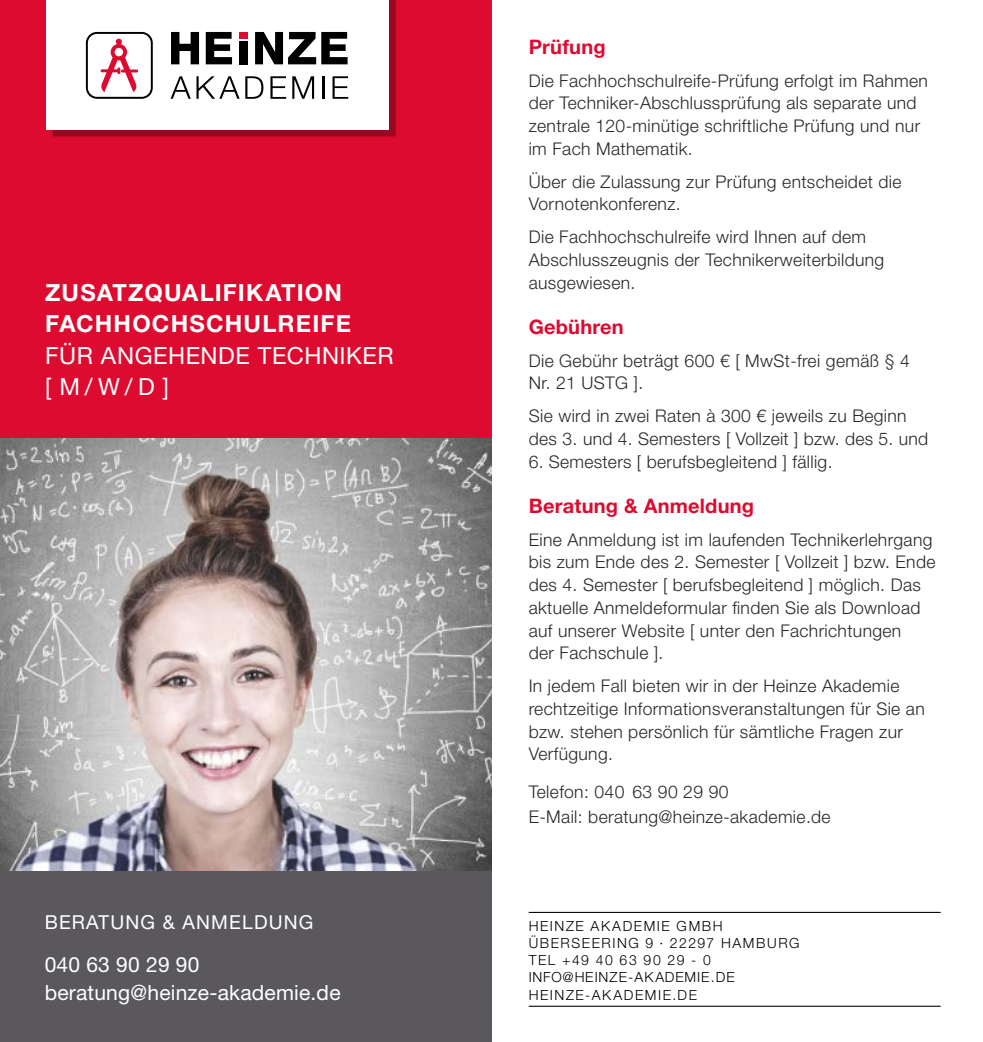
<style>
.page{position:relative;width:983px;height:1042px;background:#fff}
.page>*{position:absolute;margin:0;border:0;box-sizing:border-box;transform-origin:0 0}
.t1{font:700 23.62px/31.5px "Helvetica Neue LT Pro";letter-spacing:.05em;color:#fff}
.t2{font:23.62px/31.5px "Helvetica Neue LT Pro";letter-spacing:.025em;color:#fff}
.t3{font:21px/27.7px "Helvetica Neue LT Pro";letter-spacing:.01em;color:#fff}
.t4{font:700 19.95px "Helvetica Neue LT Pro";letter-spacing:.01em;color:#dd0b2f}
.t5{font:19.25px "Helvetica Neue LT Pro";letter-spacing:.06em;color:#fff}
.t6{font:300 17.5px/22.8px "Helvetica Neue LT Pro";letter-spacing:.02em;color:#282827}
.t7{font:300 14px/17.2px "Helvetica Neue LT Pro";letter-spacing:.11em;color:#000}
</style>
<div class="page">
<hr style="left:528px;top:912px;width:412px;height:1px;background:#000">
<hr style="left:528px;top:1005px;width:412px;height:2px;background:#000">
<div style="left:0;top:836px;width:491px;height:206px;background:#5a585d"></div>
<div style="left:0;top:0;width:491px;height:815px;background:#dd0b2f"></div>
<img style="left:0;top:439px;width:491px;height:431px">
<div style="left:52px;top:0;width:344px;height:136px;background:#000;opacity:.3"></div>
<div style="left:46px;top:0;width:342px;height:129px;background:#fff"></div>
<svg style="left:170px;top:76px;width:69px;height:23px"></svg>
<svg style="left:245px;top:76px;width:18px;height:23px"></svg>
<svg style="left:270px;top:76px;width:16px;height:23px"></svg>
<svg style="left:292px;top:76px;width:22px;height:23px"></svg>
<hr style="left:322px;top:76px;width:2px;height:23px;background:#000">
<svg style="left:332px;top:76px;width:16px;height:23px"></svg>
<svg style="left:171px;top:32px;width:28px;height:32px"></svg>
<svg style="left:206px;top:32px;width:26px;height:32px"></svg>
<div style="left:239px;top:41px;width:9px;height:23px;background:#000"></div>
<svg style="left:255px;top:32px;width:92px;height:32px"></svg>
<div style="left:239px;top:32px;width:9px;height:7px;background:#dd0b2f"></div>
<svg style="left:86px;top:32px;width:67px;height:67px"></svg>
<h1 class="t1" style="left:45px;top:276px;width:307px">ZUSATZQUALIFIKATION<br>FACHHOCHSCHULREIFE</h1>
<h1 class="t2" style="left:45px;top:339px;width:350px">FÜR ANGEHENDE TECHNIKER [ M / W / D ]</h1>
<p class="t5" style="left:45px;top:911px;width:270px">BERATUNG &amp; ANMELDUNG</p>
<p class="t3" style="left:45px;top:950px;width:297px">040 63 90 29 90 beratung@heinze-akademie.de</p>
<p class="t4" style="left:528px;top:35px;width:78px">Prüfung</p>
<p class="t6" style="left:528px;top:69px;width:400px">Die Fachhochschulreife-Prüfung erfolgt im Rahmen der Techniker-Abschlussprüfung als separate und zentrale 120-minütige schriftliche Prüfung und nur im Fach Mathematik.</p>
<p class="t6" style="left:528px;top:170px;width:374px">Über die Zulassung zur Prüfung entscheidet die<br>Vornotenkonferenz.</p>
<p class="t6" style="left:528px;top:225px;width:357px">Die Fachhochschulreife wird Ihnen auf dem<br>Abschlusszeugnis der Technikerweiterbildung ausgewiesen.</p>
<p class="t4" style="left:528px;top:314px;width:96px">Gebühren</p>
<p class="t6" style="left:528px;top:349px;width:382px">Die Gebühr beträgt 600 € [ MwSt-frei gemäß § 4<br>Nr. 21 USTG ].</p>
<p class="t6" style="left:528px;top:404px;width:401px">Sie wird in zwei Raten à 300 € jeweils zu Beginn des 3. und 4. Semesters [ Vollzeit ] bzw. des 5. und</p>
<p class="t6" style="left:528px;top:449px;width:305px">6. Semesters [ berufsbegleitend ] fällig.</p>
<p class="t4" style="left:528px;top:493px;width:227px">Beratung &amp; Anmeldung</p>
<p class="t6" style="left:528px;top:527px;width:408px">Eine Anmeldung ist im laufenden Technikerlehrgang bis zum Ende des 2. Semester [ Vollzeit ] bzw. Ende des 4. Semester [ berufsbegleitend ] möglich. Das aktuelle Anmeldeformular finden Sie als Download auf unserer Website [ unter den Fachrichtungen<br>der Fachschule ].</p>
<p class="t6" style="left:528px;top:674px;width:397px">In jedem Fall bieten wir in der Heinze Akademie rechtzeitige Informationsveranstaltungen für Sie an bzw. stehen persönlich für sämtliche Fragen zur Verfügung.</p>
<p class="t6" style="left:528px;top:779px;width:303px;line-height:25.2px">Telefon: 040 63 90 29 90<br>E-Mail: beratung@heinze-akademie.de</p>
<p class="t7" style="left:528px;top:917px;width:272px">HEINZE AKADEMIE GMBH<br>ÜBERSEERING 9 · 22297 HAMBURG<br>TEL +49 40 63 90 29 - 0<br>INFO@HEINZE-AKADEMIE.DE<br>HEINZE-AKADEMIE.DE</p>
</div>
